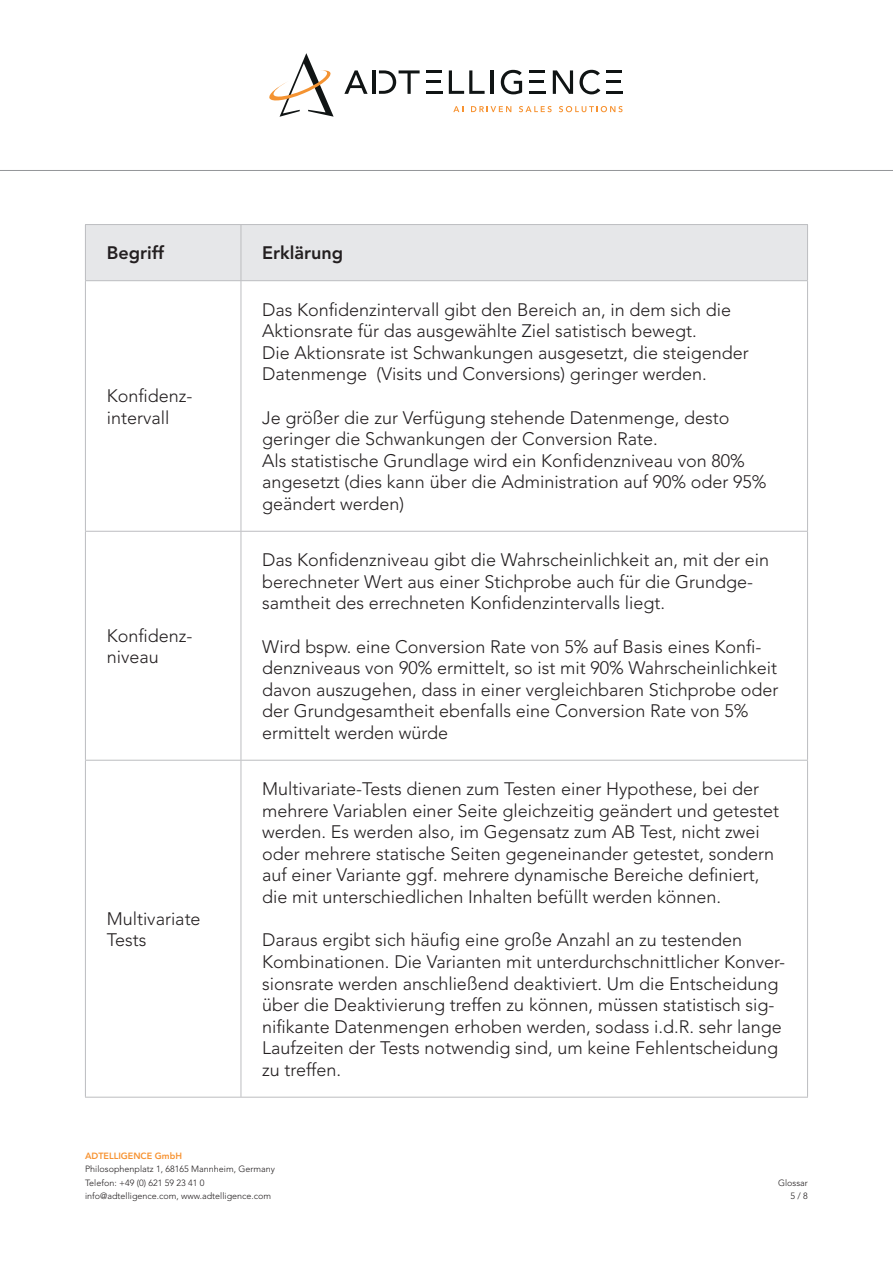
<style>
.page{position:relative;width:893px;height:1263px;background:#fff}
.page>*{position:absolute;margin:0;border:0;box-sizing:border-box;transform-origin:0 0}
.t1{font:300 18px/21.6px "Avenir LT Std";color:#231f20}
.t2{font:800 18px "Avenir LT Std";color:#231f20}
.t3{font:300 9px/13.5px "Avenir LT Std";color:#231f20}
.t4{font:800 9px "Avenir LT Std";color:#f79332}
</style>
<div class="page">
<svg style="left:453px;top:106px;width:10px;height:6px"></svg>
<svg style="left:471px;top:106px;width:40px;height:6px"></svg>
<svg style="left:519px;top:106px;width:33px;height:6px"></svg>
<svg style="left:559px;top:106px;width:64px;height:6px"></svg>
<svg style="left:344px;top:70px;width:24px;height:24px"></svg>
<svg style="left:449px;top:70px;width:36px;height:24px"></svg>
<hr style="left:491px;top:70px;width:3px;height:24px;background:#101414">
<hr style="left:372px;top:70px;width:4px;height:24px;background:#101414">
<svg style="left:501px;top:70px;width:21px;height:24px"></svg>
<svg style="left:553px;top:70px;width:20px;height:24px"></svg>
<svg style="left:579px;top:70px;width:21px;height:24px"></svg>
<svg style="left:269px;top:53px;width:65px;height:64px"></svg>
<svg style="left:379px;top:70px;width:41px;height:24px"></svg>
<hr style="left:606px;top:80px;width:15px;height:3px;background:#101414">
<hr style="left:606px;top:70px;width:16px;height:3px;background:#101414">
<hr style="left:606px;top:91px;width:17px;height:3px;background:#101414">
<hr style="left:529px;top:80px;width:15px;height:3px;background:#101414">
<hr style="left:529px;top:70px;width:16px;height:3px;background:#101414">
<hr style="left:529px;top:91px;width:17px;height:3px;background:#101414">
<hr style="left:427px;top:80px;width:14px;height:3px;background:#101414">
<hr style="left:427px;top:70px;width:15px;height:3px;background:#101414">
<hr style="left:427px;top:91px;width:16px;height:3px;background:#101414">
<hr style="left:0;top:170px;width:893px;height:1px;background:#939598">
<div style="left:86px;top:225px;width:721px;height:55px;background:#e6e7e9"></div>
<hr style="left:241px;top:225px;width:1px;height:55px;background:#bcbdc0">
<hr style="left:241px;top:281px;width:1px;height:250px;background:#bcbdc0">
<hr style="left:85px;top:531px;width:156px;height:1px;background:#bcbdc0">
<hr style="left:241px;top:531px;width:567px;height:1px;background:#bcbdc0">
<hr style="left:241px;top:532px;width:1px;height:228px;background:#bcbdc0">
<hr style="left:85px;top:760px;width:156px;height:1px;background:#bcbdc0">
<hr style="left:241px;top:760px;width:567px;height:1px;background:#bcbdc0">
<hr style="left:241px;top:760px;width:1px;height:337px;background:#bcbdc0">
<hr style="left:85px;top:1097px;width:156px;height:1px;background:#bcbdc0">
<hr style="left:241px;top:1097px;width:567px;height:1px;background:#bcbdc0">
<hr style="left:85px;top:280px;width:156px;height:1px;background:#bcbdc0">
<hr style="left:241px;top:280px;width:567px;height:1px;background:#bcbdc0">
<hr style="left:85px;top:224px;width:156px;height:1px;background:#bcbdc0">
<hr style="left:85px;top:225px;width:1px;height:55px;background:#bcbdc0">
<hr style="left:241px;top:224px;width:567px;height:1px;background:#bcbdc0">
<hr style="left:807px;top:225px;width:1px;height:55px;background:#bcbdc0">
<hr style="left:85px;top:281px;width:1px;height:250px;background:#bcbdc0">
<hr style="left:807px;top:281px;width:1px;height:250px;background:#bcbdc0">
<hr style="left:85px;top:532px;width:1px;height:228px;background:#bcbdc0">
<hr style="left:807px;top:532px;width:1px;height:228px;background:#bcbdc0">
<hr style="left:85px;top:760px;width:1px;height:337px;background:#bcbdc0">
<hr style="left:807px;top:760px;width:1px;height:337px;background:#bcbdc0">
<p class="t2" style="left:107px;top:242px;width:59px">Begriff</p>
<p class="t2" style="left:262px;top:242px;width:83px">Erklärung</p>
<p class="t1" style="left:107px;top:385px;width:87px">Konfidenz&shy;intervall</p>
<p class="t1" style="left:107px;top:625px;width:87px">Konfidenz&shy;niveau</p>
<p class="t1" style="left:107px;top:908px;width:95px">Multivariate<br>Tests</p>
<p class="t1" style="left:262px;top:299px;width:488px">Das Konfidenzintervall gibt den Bereich an, in dem sich die Aktionsrate für das ausgewählte Ziel satistisch bewegt.<br>Die Aktionsrate ist Schwankungen ausgesetzt, die steigender Datenmenge (Visits und Conversions) geringer werden.</p>
<p class="t1" style="left:262px;top:407px;width:506px">Je größer die zur Verfügung stehende Datenmenge, desto geringer die Schwankungen der Conversion Rate.<br>Als statistische Grundlage wird ein Konfidenzniveau von 80% angesetzt (dies kann über die Administration auf 90% oder 95% geändert werden)</p>
<p class="t1" style="left:262px;top:549px;width:508px">Das Konfidenzniveau gibt die Wahrscheinlichkeit an, mit der ein berechneter Wert aus einer Stichprobe auch für die Grundge&shy;samtheit des errechneten Konfidenzintervalls liegt.</p>
<p class="t1" style="left:262px;top:636px;width:518px">Wird bspw. eine Conversion Rate von 5% auf Basis eines Konfi&shy;denzniveaus von 90% ermittelt, so ist mit 90% Wahrscheinlichkeit davon auszugehen, dass in einer vergleichbaren Stichprobe oder der Grundgesamtheit ebenfalls eine Conversion Rate von 5% ermittelt werden würde</p>
<p class="t1" style="left:262px;top:778px;width:518px">Multivariate-Tests dienen zum Testen einer Hypothese, bei der mehrere Variablen einer Seite gleichzeitig geändert und getestet werden. Es werden also, im Gegensatz zum AB Test, nicht zwei oder mehrere statische Seiten gegeneinander getestet, sondern auf einer Variante ggf. mehrere dynamische Bereiche definiert, die mit unterschiedlichen Inhalten befüllt werden können.</p>
<p class="t1" style="left:262px;top:929px;width:524px">Daraus ergibt sich häufig eine große Anzahl an zu testenden Kombinationen. Die Varianten mit unterdurchschnittlicher Konver&shy;sionsrate werden anschließend deaktiviert. Um die Entscheidung über die Deaktivierung treffen zu können, müssen statistisch sig&shy;nifikante Datenmengen erhoben werden, sodass i.d.R. sehr lange Laufzeiten der Tests notwendig sind, um keine Fehlentscheidung zu treffen.</p>
<p class="t4" style="left:85px;top:1150px;width:99px">ADTELLIGENCE GmbH</p>
<p class="t3" style="left:85px;top:1162px;width:191px">Philosophenplatz 1, 68165 Mannheim, Germany<br>Telefon: +49 (0) 621 59 23 41 0 info@adtelligence.com, www.adtelligence.com</p>
<p class="t3" style="left:778px;top:1176px;width:31px;text-align:right">Glossar<br>5 / 8</p>
</div>
